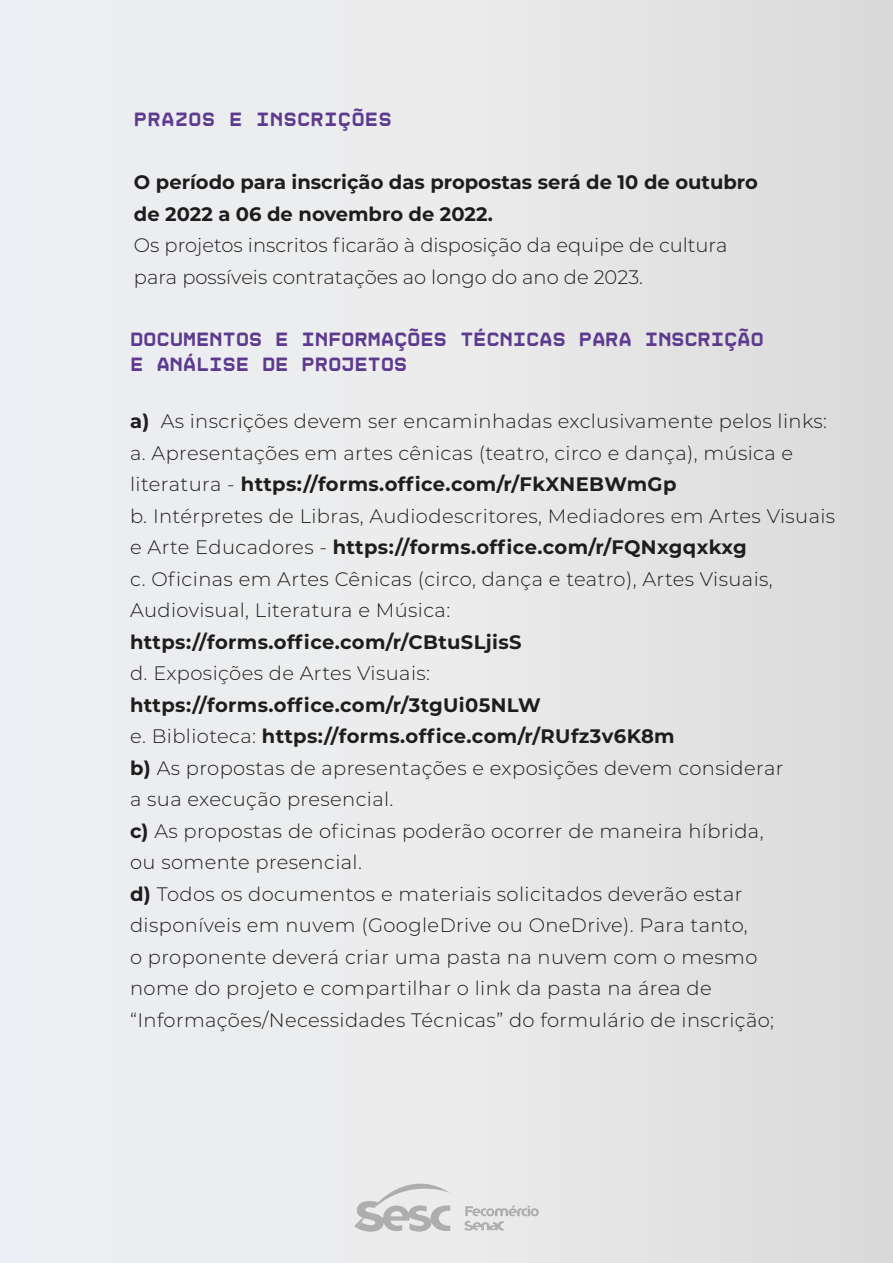
<style>
.page{position:relative;width:893px;height:1263px;background:#fff}
.page>*{position:absolute;margin:0;border:0;box-sizing:border-box;transform-origin:0 0}
.t1{font:300 19.5px/31.5px "Montserrat";letter-spacing:.02em;color:#1d1d1b}
.t2{font:300 19.5px/31.7px "Montserrat";color:#1d1d1b}
.t3{font:700 19.5px/31.7px "Montserrat";color:#1d1d1b}
.t4{font:700 19.5px/25.7px "Disket Mono";letter-spacing:-.02em;color:#5c3a8e}
.t5{font:700 19.5px "Montserrat";letter-spacing:.02em;color:#1d1d1b}
.t6{font:700 19.5px "Disket Mono";color:#5c3a8e}
.s1{font-weight:700}
</style>
<div class="page">
<div style="left:0;top:0;width:893px;height:1263px;background:linear-gradient(to right,#f1f2f6,#dedddc)"></div>
<svg style="left:464px;top:1205px;width:75px;height:26px"></svg>
<svg style="left:354px;top:1183px;width:96px;height:49px"></svg>
<p class="t6" style="left:134px;top:107px;width:260px">PRAZOS E INSCRIÇÕES</p>
<p class="t3" style="left:134px;top:165px;width:625px">O período para inscrição das propostas será de 10 de outubro de 2022 a 06 de novembro de 2022.</p>
<p class="t2" style="left:134px;top:229px;width:595px">Os projetos inscritos ficarão à disposição da equipe de cultura para possíveis contratações ao longo do ano de 2023.</p>
<p class="t4" style="left:130px;top:326px;width:635px">DOCUMENTOS E INFORMAÇÕES TÉCNICAS PARA INSCRIÇÃO<br>E ANÁLISE DE PROJETOS</p>
<p class="t1" style="left:130px;top:405px;width:707px"><span class="s1">a)</span> As inscrições devem ser encaminhadas exclusivamente pelos links: a. Apresentações em artes cênicas (teatro, circo e dança), música e literatura - <span class="s1">https://forms.office.com/r/FkXNEBWmGp<br></span>b. Intérpretes de Libras, Audiodescritores, Mediadores em Artes Visuais e Arte Educadores - <span class="s1">https://forms.office.com/r/FQNxgqxkxg<br></span>c. Oficinas em Artes Cênicas (circo, dança e teatro), Artes Visuais, Audiovisual, Literatura e Música:</p>
<p class="t5" style="left:130px;top:628px;width:393px">https://forms.office.com/r/CBtuSLjisS</p>
<p class="t1" style="left:130px;top:657px;width:302px">d. Exposições de Artes Visuais:</p>
<p class="t1" style="left:130px;top:688px;width:655px"><span class="s1">https://forms.office.com/r/3tgUi05NLW<br></span>e. Biblioteca: <span class="s1">https://forms.office.com/r/RUfz3v6K8m<br>b)</span> As propostas de apresentações e exposições devem considerar a sua execução presencial.<br><span class="s1">c)</span> As propostas de oficinas poderão ocorrer de maneira híbrida, ou somente presencial.<br><span class="s1">d)</span> Todos os documentos e materiais solicitados deverão estar disponíveis em nuvem (GoogleDrive ou OneDrive). Para tanto,<br>o proponente deverá criar uma pasta na nuvem com o mesmo nome do projeto e compartilhar o link da pasta na área de “Informações/Necessidades Técnicas” do formulário de inscrição;</p>
</div>
